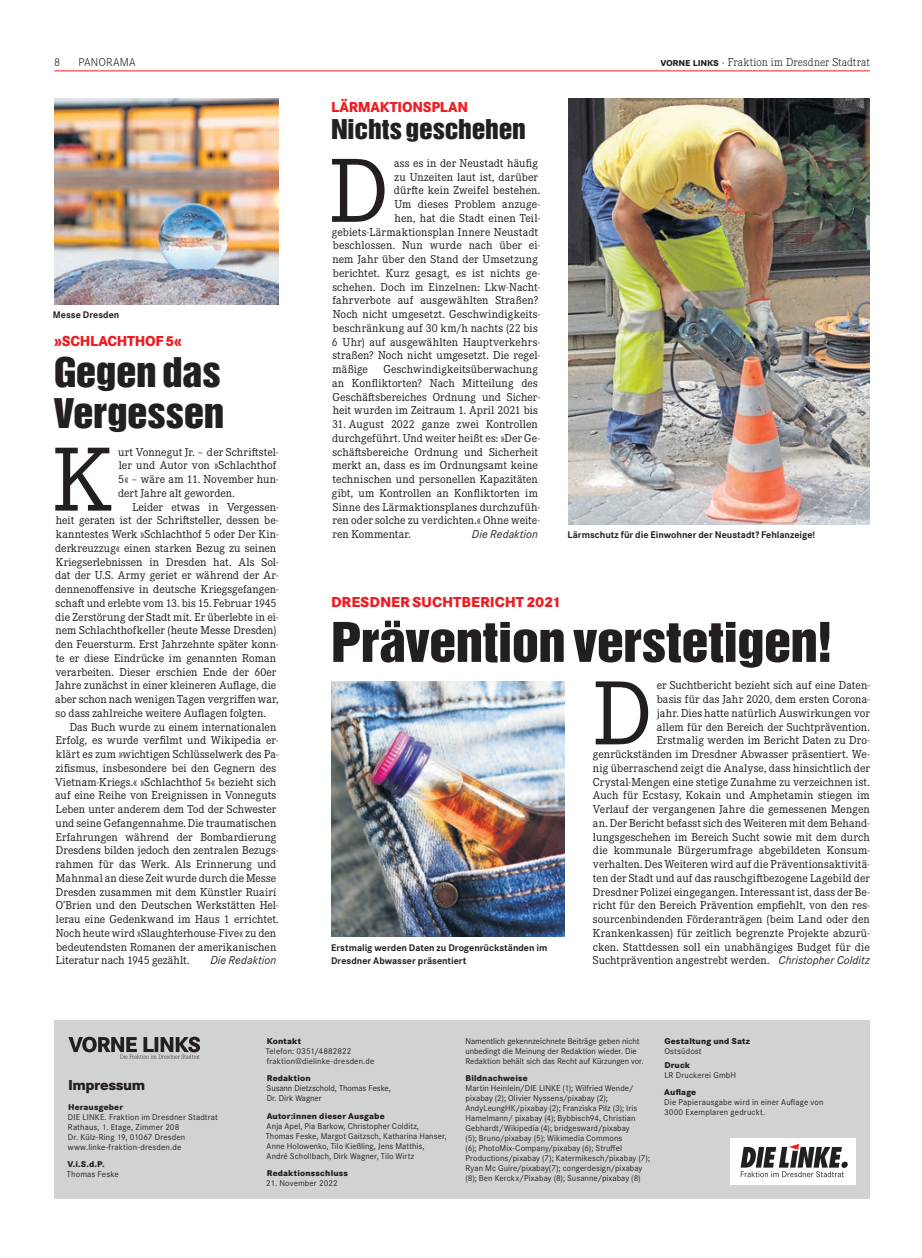
<style>
.page{position:relative;width:922px;height:1258px;background:#fff}
.page>*{position:absolute;margin:0;border:0;box-sizing:border-box;transform-origin:0 0}
.t1{font:94.38px "Corporate E Pro";color:#231f20}
.t2{font:50px "Helvetica Inserat";letter-spacing:-.015em;color:#231f20;scale:1.1 1}
.t3{font:37.5px/41.2px "Helvetica Inserat";letter-spacing:-.01em;color:#231f20;scale:1.1 1}
.t4{font:25px "Helvetica Inserat";letter-spacing:-.01em;color:#231f20;scale:1.1 1}
.t5{font:800 15px "Corporate S Pro";letter-spacing:-.01em;color:#ee1d23;scale:.95 1}
.t6{font:800 15px "Corporate S Pro";letter-spacing:-.01em;color:#ee1d23}
.t7{font:800 15px "Corporate S Pro";letter-spacing:-.025em;color:#231f20}
.t8{font:11.88px/13.8px "Corporate E Pro";letter-spacing:.005em;color:#231f20}
.t9{font:300 11.88px "Corporate E Pro";letter-spacing:.01em;color:#231f20}
.t10{font:italic 11.88px "Corporate S Pro";letter-spacing:.005em;color:#231f20}
.t11{font:300 11.88px "Corporate S Pro";letter-spacing:.01em;color:#231f20}
.t12{font:700 10px/13.8px "Corporate S Pro";color:#231f20}
.t13{font:8.75px/10px "Corporate S Pro";letter-spacing:.01em;color:#231f20}
.t14{font:800 8.75px "Corporate S Pro";letter-spacing:.015em;color:#231f20}
.s1{font-family:"Corporate S Pro";font-weight:700}
.s2{font-family:"Corporate S Pro"}
.s3{font-family:"Corporate S Pro";font-style:italic}
</style>
<div class="page">
<hr style="left:54px;top:71px;width:815px;height:1px;background:#ee1d23">
<div style="left:54px;top:1020px;width:815px;height:179px;background:#d1d2d4"></div>
<div style="left:730px;top:1138px;width:126px;height:46px;background:#fff"></div>
<svg style="left:740px;top:1144px;width:107px;height:33px"></svg>
<svg style="left:68px;top:1037px;width:132px;height:22px"></svg>
<img style="left:331px;top:682px;width:233px;height:255px">
<img style="left:54px;top:98px;width:224px;height:206px">
<img style="left:568px;top:98px;width:301px;height:426px">
<p class="t11" style="left:54px;top:53px;width:8px">8</p>
<p class="t11" style="left:78px;top:53px;width:59px">PANORAMA</p>
<p class="t12" style="left:53px;top:307px;width:68px">Messe Dresden</p>
<p class="t5" style="left:54px;top:328px;width:137px">»SCHLACHTHOF 5«</p>
<h3 class="t3" style="left:54px;top:352px;width:157px">Gegen das<br>Vergessen</h3>
<h1 class="t1" style="left:53px;top:415px;width:61px">K</h1>
<p class="t8" style="left:118px;top:444px;width:162px">urt Vonnegut Jr. – der Schriftstel&shy;ler und Autor von »Schlachthof<br>5« – wäre am 11. November hun&shy;dert Jahre alt geworden.</p>
<p class="t8" style="left:55px;top:499px;width:225px;text-indent:77px">Leider etwas in Vergessen&shy;heit geraten ist der Schriftsteller, dessen be&shy;kanntestes Werk »Schlachthof 5 oder Der Kin&shy;derkreuzzug« einen starken Bezug zu seinen Kriegserlebnissen in Dresden hat. Als Sol&shy;dat der U.S. Army geriet er während der Ar&shy;dennenoffensive in deutsche Kriegsgefangen&shy;schaft und erlebte vom 13. bis 15. Februar 1945 die Zerstörung der Stadt mit. Er überlebte in ei&shy;nem Schlachthofkeller (heute Messe Dresden) den Feuersturm. Erst Jahrzehnte später konn&shy;te er diese Eindrücke im genannten Roman verarbeiten. Dieser erschien Ende der 60er Jahre zunächst in einer kleineren Auflage, die aber schon nach wenigen Tagen vergriffen war, so dass zahlreiche weitere Auflagen folgten.</p>
<p class="t8" style="left:55px;top:719px;width:225px;text-indent:14px">Das Buch wurde zu einem internationalen Erfolg, es wurde verfilmt und Wikipedia er&shy;klärt es zum »wichtigen Schlüsselwerk des Pa&shy;zifismus, insbesondere bei den Gegnern des Vietnam-Kriegs.« »Schlachthof 5« bezieht sich auf eine Reihe von Ereignissen in Vonneguts Leben unter anderem dem Tod der Schwester und seine Gefangennahme. Die traumatischen Erfahrungen während der Bombardierung Dresdens bilden jedoch den zentralen Bezugs&shy;rahmen für das Werk. Als Erinnerung und Mahnmal an diese Zeit wurde durch die Messe Dresden zusammen mit dem Künstler Ruairí O’Brien und den Deutschen Werkstätten Hel&shy;lerau eine Gedenkwand im Haus 1 errichtet.<br>Noch heute wird »Slaughterhouse-Five« zu den bedeutendsten Romanen der amerikanischen Literatur nach 1945 gezählt.</p>
<p class="t10" style="left:210px;top:952px;width:67px">Die Redaktion</p>
<p class="t5" style="left:331px;top:95px;width:146px">LÄRMAKTIONSPLAN</p>
<h3 class="t4" style="left:331px;top:115px;width:178px">Nichts geschehen</h3>
<h1 class="t1" style="left:329px;top:127px;width:60px">D</h1>
<p class="t8" style="left:394px;top:155px;width:145px">ass es in der Neustadt häufig</p>
<p class="t8" style="left:394px;top:169px;width:145px">zu Unzeiten laut ist, darüber</p>
<p class="t8" style="left:394px;top:183px;width:148px">dürfte kein Zweifel bestehen.</p>
<p class="t8" style="left:394px;top:197px;width:147px">Um dieses Problem anzuge-</p>
<p class="t8" style="left:394px;top:210px;width:147px">hen, hat die Stadt einen Teil-</p>
<p class="t8" style="left:332px;top:224px;width:207px">gebiets-Lärmaktionsplan Innere Neustadt</p>
<p class="t8" style="left:333px;top:238px;width:209px">beschlossen. Nun wurde nach über ei-</p>
<p class="t8" style="left:332px;top:252px;width:207px">nem Jahr über den Stand der Umsetzung</p>
<p class="t8" style="left:333px;top:265px;width:209px">berichtet. Kurz gesagt, es ist nichts ge-</p>
<p class="t8" style="left:332px;top:279px;width:209px">schehen. Doch im Einzelnen: Lkw-Nacht-</p>
<p class="t8" style="left:332px;top:293px;width:207px">fahrverbote auf ausgewählten Straßen?</p>
<p class="t8" style="left:332px;top:307px;width:209px">Noch nicht umgesetzt. Geschwindigkeits-</p>
<p class="t8" style="left:333px;top:320px;width:206px">beschränkung auf 30 km/h nachts (22 bis</p>
<p class="t8" style="left:332px;top:334px;width:210px">6 Uhr) auf ausgewählten Hauptverkehrs-</p>
<p class="t8" style="left:332px;top:348px;width:209px">straßen? Noch nicht umgesetzt. Die regel-</p>
<p class="t8" style="left:332px;top:362px;width:37px">mäßige</p>
<p class="t8" style="left:332px;top:362px;width:209px;text-indent:51px">Geschwindigkeitsüberwachung an Konfliktorten? Nach Mitteilung des Geschäftsbereiches Ordnung und Sicher&shy;heit wurden im Zeitraum 1. April 2021 bis</p>
<p class="t8" style="left:332px;top:417px;width:209px">31. August 2022 ganze zwei Kontrollen durchgeführt. Und weiter heißt es: »Der Ge&shy;schäftsbereiche Ordnung und Sicherheit merkt an, dass es im Ordnungsamt keine technischen und personellen Kapazitäten gibt, um Kontrollen an Konfliktorten im Sinne des Lärmaktionsplanes durchzufüh&shy;ren oder solche zu verdichten.« Ohne weite&shy;ren Kommentar.</p>
<p class="t10" style="left:472px;top:526px;width:67px">Die Redaktion</p>
<p class="t9" style="left:660px;top:54px;width:211px"><span class="s1">vorne links</span> <span class="s2">·</span> Fraktion im Dresdner Stadtrat</p>
<p class="t12" style="left:567px;top:527px;width:249px">Lärmschutz für die Einwohner der Neustadt? Fehlanzeige!</p>
<p class="t6" style="left:331px;top:590px;width:232px">DRESDNER SUCHTBERICHT 2021</p>
<h2 class="t2" style="left:331px;top:612px;width:458px">Prävention verstetigen!</h2>
<p class="t12" style="left:331px;top:940px;width:218px">Erstmalig werden Daten zu Drogenrückständen im<br>Dresdner Abwasser präsentiert</p>
<p class="t8" style="left:593px;top:678px;width:278px;text-align:right">er Suchtbericht bezieht sich auf eine Daten-<br>basis für das Jahr 2020, dem ersten Corona-<br>jahr. Dies hatte natürlich Auswirkungen vor<br>allem für den Bereich der Suchtprävention.<br>Erstmalig werden im Bericht Daten zu Dro&shy;genrückständen im Dresdner Abwasser präsentiert. We&shy;nig überraschend zeigt die Analyse, dass hinsichtlich der Crystal-Mengen eine stetige Zunahme zu verzeichnen ist.<br>Auch für Ecstasy, Kokain und Amphetamin stiegen im Verlauf der vergangenen Jahre die gemessenen Mengen an. Der Bericht befasst sich des Weiteren mit dem Behand&shy;lungsgeschehen im Bereich Sucht sowie mit dem durch die kommunale Bürgerumfrage abgebildeten Konsum&shy;verhalten. Des Weiteren wird auf die Präventionsaktivitä&shy;ten der Stadt und auf das rauschgiftbezogene Lagebild der Dresdner Polizei eingegangen. Interessant ist, dass der Be&shy;richt für den Bereich Prävention empfiehlt, von den res&shy;sourcenbindenden Förderanträgen (beim Land oder den Krankenkassen) für zeitlich begrenzte Projekte abzurü&shy;cken. Stattdessen soll ein unabhängiges Budget für die Suchtprävention angestrebt werden. <span class="s3">Christopher Colditz</span></p>
<h1 class="t1" style="left:593px;top:649px;width:60px">D</h1>
<p class="t7" style="left:68px;top:1072px;width:79px">Impressum</p>
<p class="t14" style="left:68px;top:1100px;width:56px">Herausgeber</p>
<p class="t13" style="left:68px;top:1112px;width:151px">DIE LINKE. Fraktion im Dresdner Stadtrat Rathaus, 1. Etage, Zimmer 208<br>Dr. Külz-Ring 19, 01067 Dresden www.linke-fraktion-dresden.de</p>
<p class="t14" style="left:67px;top:1157px;width:39px">V.i.S.d.P.</p>
<p class="t13" style="left:67px;top:1169px;width:53px">Thomas Feske</p>
<p class="t14" style="left:267px;top:1034px;width:36px">Kontakt</p>
<p class="t13" style="left:266px;top:1046px;width:110px">Telefon: 0351/4882822 fraktion@dielinke-dresden.de</p>
<p class="t14" style="left:267px;top:1071px;width:45px">Redaktion</p>
<p class="t13" style="left:266px;top:1083px;width:126px">Susann Dietzschold, Thomas Feske,<br>Dr. Dirk Wagner</p>
<p class="t14" style="left:266px;top:1108px;width:119px">Autor:innen dieser Ausgabe</p>
<p class="t13" style="left:266px;top:1120px;width:182px">Anja Apel, Pia Barkow, Christopher Colditz, Thomas Feske, Margot Gaitzsch, Katharina Hanser, Anne Holowenko, Tilo Kießling, Jens Matthis, André Schollbach, Dirk Wagner, Tilo Wirtz</p>
<p class="t14" style="left:267px;top:1165px;width:83px">Redaktionsschluss</p>
<p class="t13" style="left:266px;top:1177px;width:73px">21. November 2022</p>
<p class="t13" style="left:465px;top:1035px;width:180px">Namentlich gekennzeichnete Beiträge geben nicht unbedingt die Meinung der Redaktion wieder. Die<br>Redaktion behält sich das Recht auf Kürzungen vor.</p>
<p class="t14" style="left:465px;top:1071px;width:64px">Bildnachweise</p>
<p class="t13" style="left:465px;top:1082px;width:186px">Martin Heinlein/DIE LINKE (1); Wilfried Wende/ pixabay (2); Olivier Nyssens/pixabay (2); AndyLeungHK/pixabay (2); Franziska Pilz (3); Iris Hamelmann/ pixabay (4); Bybbisch94, Christian Gebhardt/Wikipedia (4); bridgesward/pixabay<br>(5); Bruno/pixabay (5); Wikimedia Commons<br>(6); PhotoMix-Company/pixabay (6); Struffel Productions/pixabay (7); Katermikesch/pixabay (7); Ryan Mc Guire/pixabay(7); congerdesign/pixabay (8); Ben Kerckx/Pixabay (8); Susanne/pixabay (8)</p>
<p class="t14" style="left:664px;top:1034px;width:87px">Gestaltung und Satz</p>
<p class="t13" style="left:664px;top:1046px;width:39px">Ostsüdost</p>
<p class="t14" style="left:664px;top:1058px;width:27px">Druck</p>
<p class="t13" style="left:664px;top:1069px;width:73px">LR Druckerei GmbH</p>
<p class="t14" style="left:664px;top:1085px;width:34px">Auflage</p>
<p class="t13" style="left:663px;top:1096px;width:161px">Die Papierausgabe wird in einer Aufage von<br>3000 Exemplaren gedruckt.</p>
</div>
